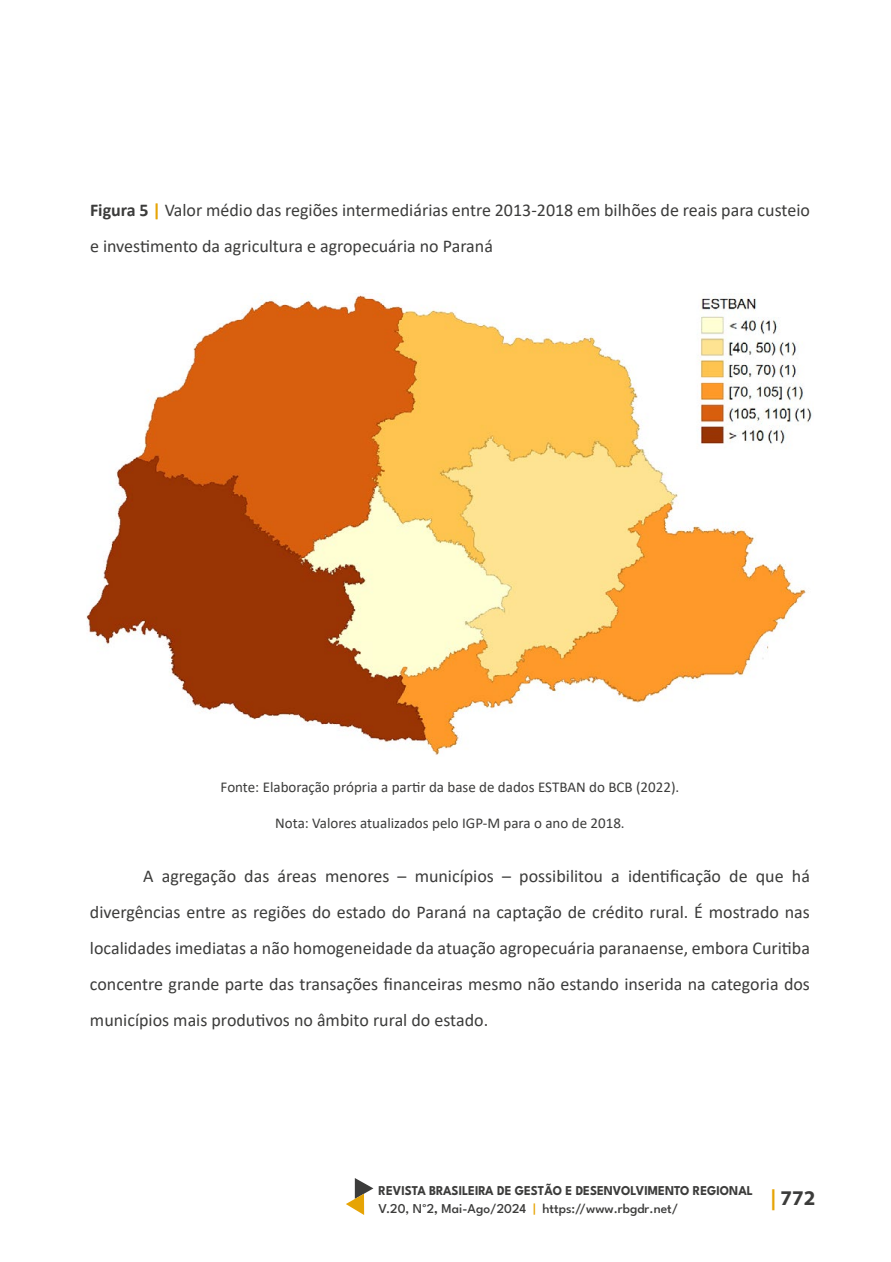
<style>
.page{position:relative;width:891px;height:1262px;background:#fff}
.page>*{position:absolute;margin:0;border:0;box-sizing:border-box;transform-origin:0 0}
.t1{font:700 21px "Myriad Pro";color:#3c3c3b}
.t2{font:18px/36px "Calibri";color:#3c3c3b}
.t3{font:15px "Calibri";color:#3c3c3b}
.t4{font:700 13.5px/18px "League Spartan";color:#3c3c3b;scale:.94 1}
.s1{font-weight:700}
.s2{font-weight:700;color:#e6a405}
.s3{font-weight:500}
.s4{font-family:"Calibri";font-weight:400}
.s5{font-weight:600}
.s6{font-weight:500;color:#e6a405}
.s7{color:#e6a405}
</style>
<div class="page">
<svg style="left:346px;top:1178px;width:27px;height:37px"></svg>
<img style="left:87px;top:293px;width:725px;height:462px">
<p class="t2" style="left:90px;top:192px;width:721px"><span class="s1">Figura 5</span> <span class="s2">|</span> Valor médio das regiões intermediárias entre 2013-2018 em bilhões de reais para custeio e investimento da agricultura e agropecuária no Paraná</p>
<p class="t3" style="left:221px;top:777px;width:460px">Fonte: Elaboração própria a partir da base de dados ESTBAN do BCB (2022).</p>
<p class="t3" style="left:275px;top:813px;width:351px">Nota: Valores atualizados pelo IGP-M para o ano de 2018.</p>
<p class="t2" style="left:90px;top:858px;width:721px;text-align:justify;text-indent:53px">A agregação das áreas menores – municípios – possibilitou a identificação de que há divergências entre as regiões do estado do Paraná na captação de crédito rural. É mostrado nas localidades imediatas a não homogeneidade da atuação agropecuária paranaense, embora Curitiba concentre grande parte das transações financeiras mesmo não estando inserida na categoria dos municípios mais produtivos no âmbito rural do estado.</p>
<p class="t4" style="left:379px;top:1180px;width:400px">REVISTA BRASILEIRA DE GESTÃO E DESENVOLVIMENTO REGIONAL<br><span class="s3">V.20, N</span><span class="s4">°</span><span class="s3">2</span><span class="s5">,</span> <span class="s3">Mai-Ago/2024</span> <span class="s6">|</span> <span class="s3">https://www.rbgdr.net/</span></p>
<p class="t1" style="left:770px;top:1184px;width:47px"><span class="s7">|</span> 772</p>
</div>
